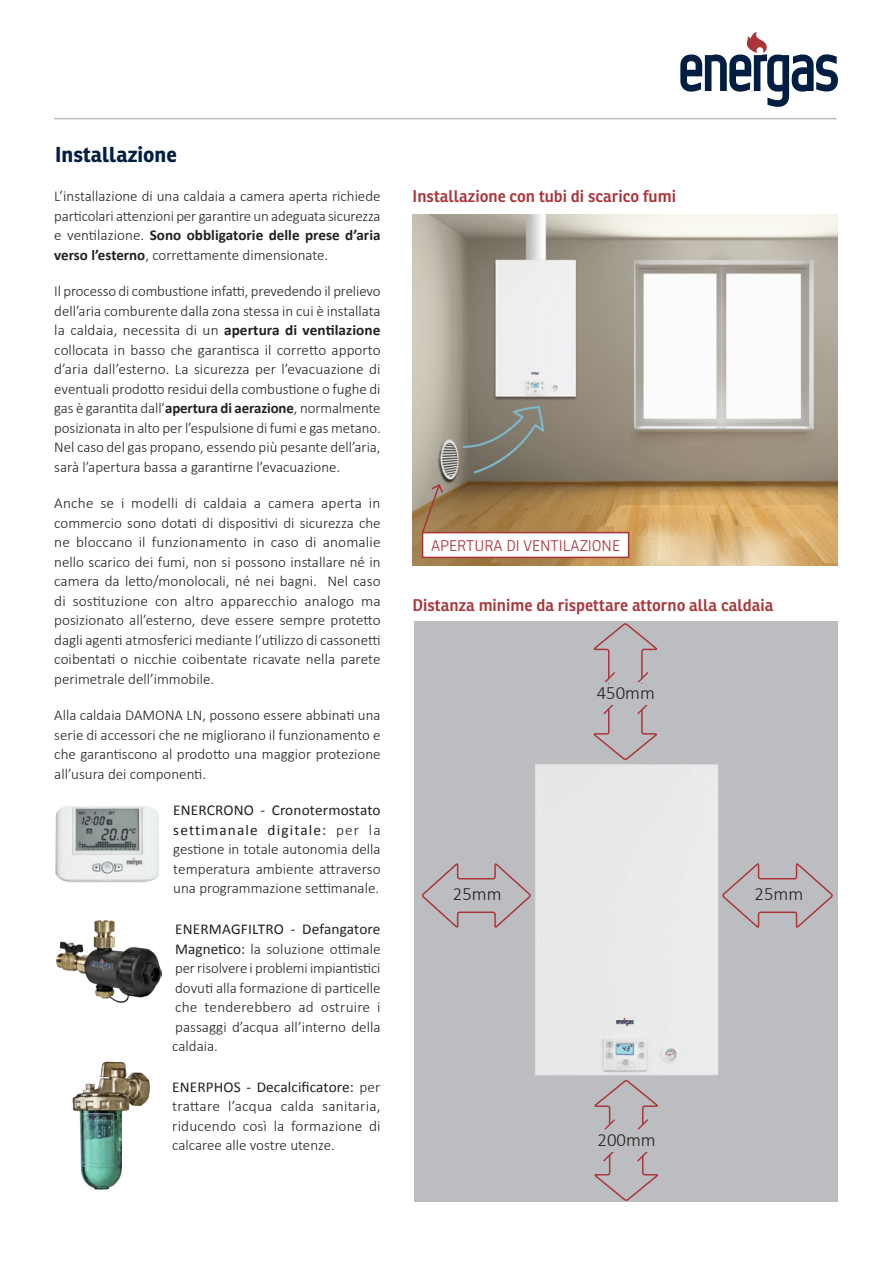
<style>
.page{position:relative;width:893px;height:1263px;background:#fff}
.page>*{position:absolute;margin:0;border:0;box-sizing:border-box;transform-origin:0 0}
.t1{font:700 21px "Ronnia";color:#001e41}
.Testo_Calibri_11pt{font:300 18.75px "Calibri";color:#231f20}
.t2{font:600 16.5px "Ronnia";color:#ab3439}
.Testo_Calibri_11pt-2{font:300 15px/19.5px "Calibri";color:#231f20;text-align:justify}
.t3{font:300 15px "Ronnia";color:#ab3439}
.s1{font-weight:700}
.s2{font-weight:400}
</style>
<div class="page">
<svg style="left:680px;top:32px;width:158px;height:75px"></svg>
<hr style="left:54px;top:118px;width:783px;height:1px;background:#bcbdc0">
<img style="left:412px;top:215px;width:426px;height:350px">
<div style="left:423px;top:533px;width:206px;height:24px;background:#fff"></div>
<div style="left:422px;top:532px;width:207px;height:26px;border:2px solid #ab3439"></div>
<svg style="left:421px;top:483px;width:23px;height:52px"></svg>
<div style="left:414px;top:621px;width:424px;height:581px;background:#bcbdc0"></div>
<svg style="left:422px;top:863px;width:99px;height:65px"></svg>
<svg style="left:729px;top:863px;width:104px;height:65px"></svg>
<svg style="left:593px;top:623px;width:65px;height:134px"></svg>
<div style="left:601px;top:684px;width:48px;height:20px;background:#bcbdc0"></div>
<svg style="left:594px;top:1082px;width:64px;height:119px"></svg>
<div style="left:601px;top:1131px;width:48px;height:20px;background:#bcbdc0"></div>
<img style="left:55px;top:806px;width:104px;height:77px">
<img style="left:56px;top:920px;width:106px;height:83px">
<img style="left:72px;top:1061px;width:78px;height:129px">
<img style="left:521px;top:757px;width:208px;height:325px">
<p class="t1" style="left:55px;top:141px;width:123px">Installazione</p>
<p class="Testo_Calibri_11pt-2" style="left:54px;top:186px;width:328px">L’installazione di una caldaia a camera aperta richiede particolari attenzioni per garantire un adeguata sicurezza e ventilazione. <span class="s1">Sono obbligatorie delle prese d’aria verso l’esterno</span>, correttamente dimensionate.</p>
<p class="Testo_Calibri_11pt-2" style="left:54px;top:281px;width:328px">Il processo di combustione infatti, prevedendo il prelievo dell’aria comburente dalla zona stessa in cui è installata la caldaia, necessita di un <span class="s1">apertura di ventilazione </span>collocata in basso che garantisca il corretto apporto d’aria dall’esterno. La sicurezza per l’evacuazione di eventuali prodotto residui della combustione o fughe di gas è garantita dall’<span class="s1">apertura di aerazione</span>, normalmente posizionata in alto per l’espulsione di fumi e gas metano.<br>Nel caso del gas propano, essendo più pesante dell’aria, sarà l’apertura bassa a garantirne l’evacuazione.</p>
<p class="Testo_Calibri_11pt-2" style="left:54px;top:493px;width:328px">Anche se i modelli di caldaia a camera aperta in commercio sono dotati di dispositivi di sicurezza che ne bloccano il funzionamento in caso di anomalie nello scarico dei fumi, non si possono installare né in camera da letto/monolocali, né nei bagni. Nel caso di sostituzione con altro apparecchio analogo ma posizionato all’esterno, deve essere sempre protetto dagli agenti atmosferici mediante l’utilizzo di cassonetti coibentati o nicchie coibentate ricavate nella parete perimetrale dell’immobile.</p>
<p class="Testo_Calibri_11pt-2" style="left:54px;top:705px;width:328px">Alla caldaia DAMONA LN, possono essere abbinati una serie di accessori che ne migliorano il funzionamento e che garantiscono al prodotto una maggior protezione all’usura dei componenti.</p>
<p class="Testo_Calibri_11pt-2" style="left:173px;top:800px;width:209px"><span class="s2">ENERCRONO - Cronotermostato settimanale digitale:</span> per la gestione in totale autonomia della temperatura ambiente attraverso una programmazione settimanale.</p>
<p class="Testo_Calibri_11pt-2" style="left:172px;top:919px;width:210px"><span class="s2">ENERMAGFILTRO - Defangatore Magnetico:</span> la soluzione ottimale per risolvere i problemi impiantistici dovuti alla formazione di particelle che tenderebbero ad ostruire i passaggi d’acqua all’interno della caldaia.</p>
<p class="Testo_Calibri_11pt-2" style="left:172px;top:1077px;width:210px"><span class="s2">ENERPHOS - Decalcificatore:</span> per trattare l’acqua calda sanitaria, riducendo così la formazione di calcaree alle vostre utenze.</p>
<p class="t2" style="left:412px;top:186px;width:265px">Installazione con tubi di scarico fumi</p>
<p class="t3" style="left:431px;top:536px;width:190px">APERTURA DI VENTILAZIONE</p>
<p class="t2" style="left:412px;top:595px;width:363px">Distanza minime da rispettare attorno alla caldaia</p>
<p class="Testo_Calibri_11pt" style="left:597px;top:681px;width:60px">450mm</p>
<p class="Testo_Calibri_11pt" style="left:453px;top:882px;width:50px">25mm</p>
<p class="Testo_Calibri_11pt" style="left:754px;top:882px;width:50px">25mm</p>
<p class="Testo_Calibri_11pt" style="left:597px;top:1128px;width:60px">200mm</p>
</div>
